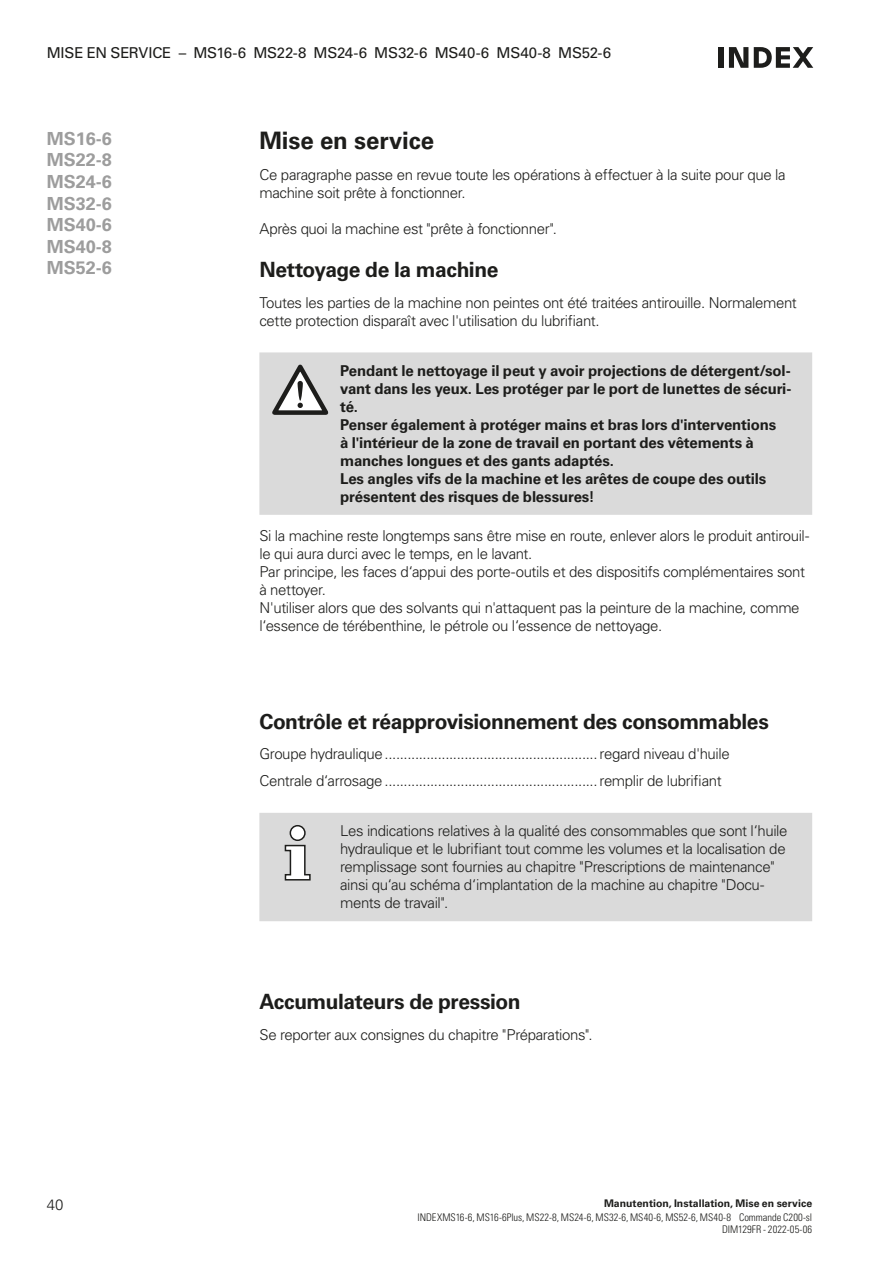
<style>
.page{position:relative;width:893px;height:1263px;background:#fff}
.page>*{position:absolute;margin:0;border:0;box-sizing:border-box;transform-origin:0 0}
.Titel_1_Kopf{font:700 24px "INDEX Univers";letter-spacing:-.005em;color:#1d1d1b}
.Titel_2{font:700 21px "INDEX Univers";letter-spacing:-.02em;color:#1d1d1b}
.T-Untertitel{font:700 18px/21.6px "INDEX Univers";color:#9d9d9d;text-align:justify}
.Text{font:300 15px/18px "INDEX Univers";letter-spacing:-.025em;color:#1d1d1b}
.Text_fett{font:700 15px/18px "INDEX Univers";letter-spacing:-.01em;color:#1d1d1b}
.Aufzählung_mit_TAB-P{font:300 15px "INDEX Univers";letter-spacing:-.025em;color:#1d1d1b}
.t1{font:15px "INDEX Univers";letter-spacing:-.02em;color:#1d1d1b}
.t2{font:300 condensed 10.5px "INDEX Univers";color:#1d1d1b}
.t3{font:700 10.5px "INDEX Univers";color:#1d1d1b}
</style>
<div class="page">
<svg style="left:728px;top:47px;width:26px;height:21px"></svg>
<div style="left:719px;top:47px;width:5px;height:21px;background:#1d1d1b"></div>
<svg style="left:729px;top:47px;width:19px;height:21px"></svg>
<svg style="left:754px;top:47px;width:59px;height:21px"></svg>
<div style="left:259px;top:352px;width:553px;height:163px;background:#dadada"></div>
<svg style="left:272px;top:365px;width:56px;height:50px"></svg>
<svg style="left:298px;top:381px;width:5px;height:20px"></svg>
<div style="left:259px;top:813px;width:553px;height:108px;background:#dadada"></div>
<svg style="left:285px;top:844px;width:26px;height:36px"></svg>
<div style="left:290px;top:826px;width:15px;height:14px;background:#fff;border-radius:50%"></div>
<div style="left:290px;top:825px;width:16px;height:16px;border:2px solid #1d1d1b;border-radius:50%"></div>
<p class="t1" style="left:47px;top:43px;width:22px">MISE</p>
<p class="t1" style="left:87px;top:43px;width:34px">EN SER</p>
<p class="t1" style="left:139px;top:43px;width:18px">VICE</p>
<p class="t1" style="left:179px;top:43px;width:434px">– MS16-6 MS22-8 MS24-6 MS32-6 MS40-6 MS40-8 MS52-6</p>
<p class="T-Untertitel" style="left:47px;top:128px;width:67px">MS16-6<br>MS22-8<br>MS24-6<br>MS32-6<br>MS40-6<br>MS40-8<br>MS52-6</p>
<p class="Titel_1_Kopf" style="left:259px;top:127px;width:176px">Mise en service</p>
<p class="Text" style="left:259px;top:166px;width:528px">Ce paragraphe passe en revue toute les opérations à effectuer à la suite pour que la machine soit prête à fonctionner.</p>
<p class="Text" style="left:259px;top:220px;width:299px">Après quoi la machine est "prête à fonctionner".</p>
<p class="Titel_2" style="left:259px;top:257px;width:240px">Nettoyage de la machine</p>
<p class="Text" style="left:259px;top:294px;width:539px">Toutes les parties de la machine non peintes ont été traitées antirouille. Normalement cette protection disparaît avec l'utilisation du lubrifiant.</p>
<p class="Text_fett" style="left:340px;top:362px;width:453px;text-align:justify">Pendant le nettoyage il peut y avoir projections de détergent/sol&shy;vant dans les yeux. Les protéger par le port de lunettes de sécuri&shy;té.</p>
<p class="Text_fett" style="left:340px;top:416px;width:438px">Penser également à protéger mains et bras lors d'interventions à l'intérieur de la zone de travail en portant des vêtements à manches longues et des gants adaptés.</p>
<p class="Text_fett" style="left:340px;top:470px;width:428px">Les angles vifs de la machine et les arêtes de coupe des outils présentent des risques de blessures!</p>
<p class="Text" style="left:259px;top:527px;width:551px">Si la machine reste longtemps sans être mise en route, enlever alors le produit antirouil&shy;le qui aura durci avec le temps, en le lavant.</p>
<p class="Text" style="left:259px;top:563px;width:547px">Par principe, les faces d‘appui des porte-outils et des dispositifs complémentaires sont à nettoyer.</p>
<p class="Text" style="left:259px;top:599px;width:542px">N'utiliser alors que des solvants qui n'attaquent pas la peinture de la machine, comme l‘essence de térébenthine, le pétrole ou l‘essence de nettoyage.</p>
<p class="Titel_2" style="left:259px;top:709px;width:511px">Contrôle et réapprovisionnement des consommables</p>
<p class="Aufzählung_mit_TAB-P" style="left:259px;top:745px;width:472px">Groupe hydraulique ........................................................ regard niveau d'huile</p>
<p class="Aufzählung_mit_TAB-P" style="left:259px;top:772px;width:464px">Centrale d‘arrosage ........................................................ remplir de lubrifiant</p>
<p class="Text" style="left:340px;top:822px;width:449px">Les indications relatives à la qualité des consommables que sont l‘huile hydraulique et le lubrifiant tout comme les volumes et la localisation de remplissage sont fournies au chapitre "Prescriptions de maintenance" ainsi qu‘au schéma d‘implantation de la machine au chapitre "Docu&shy;ments de travail".</p>
<p class="Titel_2" style="left:259px;top:989px;width:263px">Accumulateurs de pression</p>
<p class="Text" style="left:259px;top:1025px;width:335px">Se reporter aux consignes du chapitre "Préparations".</p>
<p class="Text" style="left:47px;top:1196px;width:18px">40</p>
<p class="t3" style="left:604px;top:1197px;width:210px">Manutention, Installation, Mise en service</p>
<p class="t2" style="left:722px;top:1223px;width:92px">DIM129FR - 2022-05-06</p>
<p class="t2" style="left:418px;top:1210px;width:396px">INDEXMS16-6, MS16-6Plus, MS22-8, MS24-6, MS32-6, MS40-6, MS52-6, MS40-8 Commande C200-sl</p>
</div>
